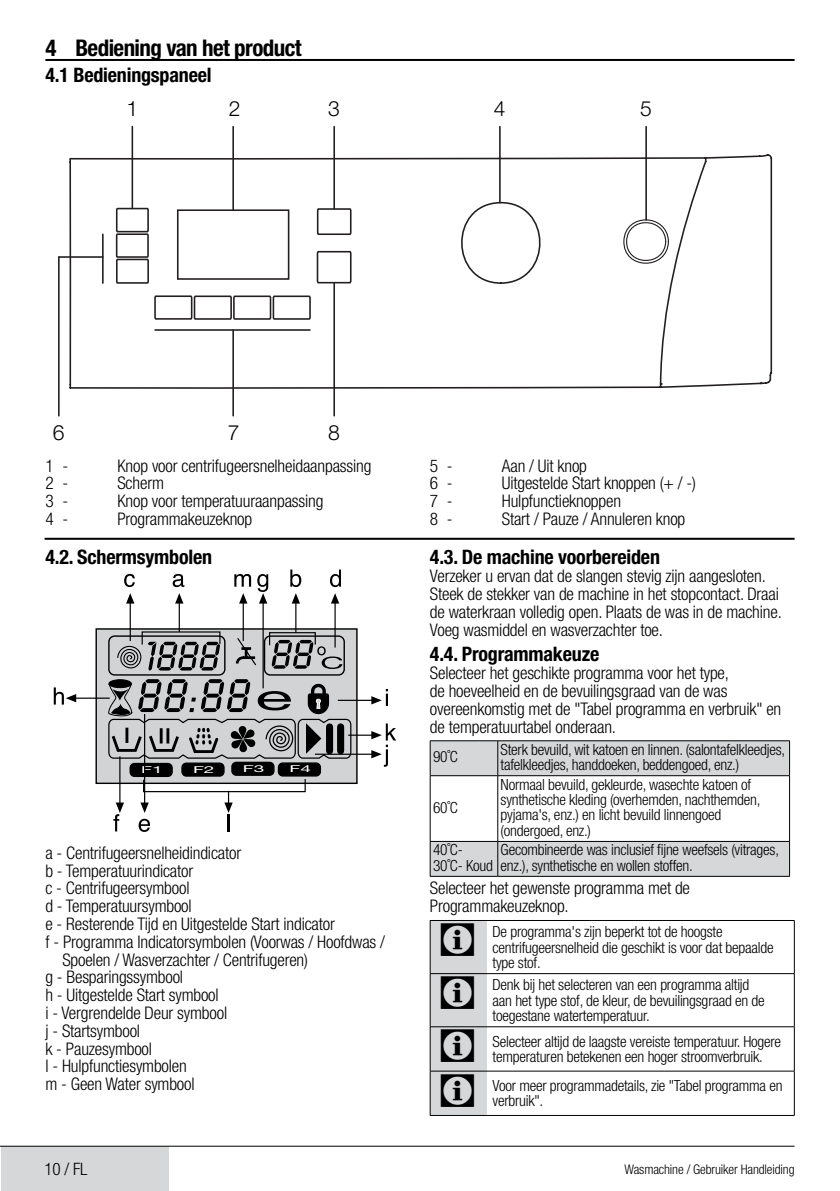
<style>
.page{position:relative;width:840px;height:1191px;background:#fff}
.page>*{position:absolute;margin:0;border:0;box-sizing:border-box;transform-origin:0 0}
.t1{font:48px "ZIWARNUN";color:#000}
.t2{font:700 condensed 23px "Helvetica Neue LT Pro";letter-spacing:-.025em;color:#000}
.t3{font:300 21px "Helvetica Neue LT Pro";color:#000}
.t4{font:700 condensed 20px "Helvetica Neue LT Pro";letter-spacing:-.01em;color:#000}
.t5{font:300 condensed 17.4px/17.8px "Helvetica Neue LT Pro";letter-spacing:-.01em;color:#000}
.t6{font:300 condensed 17.2px "Helvetica Neue LT Pro";color:#000}
.t7{font:300 condensed 15.4px/15.4px "Helvetica Neue LT Pro";letter-spacing:-.015em;color:#000}
.t8{font:300 condensed 13.4px "Helvetica Neue LT Pro";letter-spacing:-.01em;color:#000}
.t9{font:9.6px "Helvetica Neue";color:#fff;scale:2 1}
</style>
<div class="page">
<div style="left:1px;top:1146px;width:167px;height:45px;background:#d5d7d8"></div>
<hr style="left:0;top:1145px;width:794px;height:1px;background:#000">
<hr style="left:45px;top:59px;width:749px;height:2px;background:#000">
<svg style="left:69px;top:153px;width:703px;height:232px"></svg>
<hr style="left:102px;top:234px;width:2px;height:49px;background:#231f20">
<hr style="left:59px;top:256px;width:44px;height:2px;background:#231f20">
<hr style="left:58px;top:257px;width:2px;height:159px;background:#231f20">
<hr style="left:131px;top:127px;width:2px;height:81px;background:#231f20">
<hr style="left:232px;top:127px;width:2px;height:83px;background:#231f20">
<hr style="left:333px;top:127px;width:2px;height:81px;background:#231f20">
<hr style="left:499px;top:127px;width:1px;height:76px;background:#231f20">
<hr style="left:645px;top:127px;width:1px;height:93px;background:#231f20">
<hr style="left:155px;top:329px;width:155px;height:2px;background:#231f20">
<hr style="left:232px;top:330px;width:2px;height:86px;background:#231f20">
<hr style="left:333px;top:283px;width:2px;height:133px;background:#231f20">
<hr style="left:44px;top:538px;width:750px;height:2px;background:#000">
<div style="left:95px;top:628px;width:262px;height:156px;background:#d1d3d4;border:1px solid #000"></div>
<hr style="left:337px;top:699px;width:35px;height:2px;background:#000">
<hr style="left:348px;top:734px;width:24px;height:2px;background:#000">
<hr style="left:315px;top:753px;width:57px;height:2px;background:#000">
<hr style="left:75px;top:697px;width:35px;height:2px;background:#000">
<svg style="left:371px;top:689px;width:17px;height:17px"></svg>
<svg style="left:371px;top:723px;width:25px;height:43px"></svg>
<svg style="left:54px;top:687px;width:22px;height:17px"></svg>
<svg style="left:107px;top:569px;width:245px;height:263px"></svg>
<svg style="left:430px;top:741px;width:358px;height:135px;fill:#d5d7d8"></svg>
<hr style="left:429px;top:741px;width:1px;height:34px;background:#000">
<hr style="left:429px;top:740px;width:68px;height:1px;background:#000">
<hr style="left:788px;top:741px;width:1px;height:34px;background:#000">
<hr style="left:497px;top:740px;width:292px;height:1px;background:#000">
<hr style="left:429px;top:776px;width:1px;height:65px;background:#000">
<hr style="left:788px;top:776px;width:1px;height:65px;background:#000">
<hr style="left:429px;top:841px;width:1px;height:35px;background:#000">
<hr style="left:429px;top:876px;width:68px;height:1px;background:#000">
<hr style="left:497px;top:741px;width:1px;height:34px;background:#000">
<hr style="left:429px;top:775px;width:68px;height:1px;background:#000">
<hr style="left:497px;top:775px;width:292px;height:1px;background:#000">
<hr style="left:497px;top:776px;width:1px;height:65px;background:#000">
<hr style="left:429px;top:841px;width:68px;height:1px;background:#000">
<hr style="left:497px;top:841px;width:292px;height:1px;background:#000">
<hr style="left:497px;top:841px;width:1px;height:35px;background:#000">
<hr style="left:788px;top:841px;width:1px;height:35px;background:#000">
<hr style="left:497px;top:876px;width:292px;height:1px;background:#000">
<div style="left:430px;top:921px;width:56px;height:194px;background:#d5d7d8"></div>
<hr style="left:429px;top:920px;width:57px;height:1px;background:#000">
<hr style="left:429px;top:920px;width:1px;height:53px;background:#000">
<hr style="left:486px;top:920px;width:308px;height:1px;background:#000">
<hr style="left:793px;top:920px;width:1px;height:53px;background:#000">
<hr style="left:429px;top:973px;width:57px;height:1px;background:#000">
<hr style="left:429px;top:974px;width:1px;height:52px;background:#000">
<hr style="left:486px;top:973px;width:308px;height:1px;background:#000">
<hr style="left:793px;top:974px;width:1px;height:52px;background:#000">
<hr style="left:429px;top:1027px;width:1px;height:43px;background:#000">
<hr style="left:793px;top:1027px;width:1px;height:43px;background:#000">
<hr style="left:429px;top:1115px;width:57px;height:1px;background:#000">
<hr style="left:486px;top:1115px;width:308px;height:1px;background:#000">
<hr style="left:429px;top:1071px;width:1px;height:44px;background:#000">
<hr style="left:429px;top:1070px;width:57px;height:1px;background:#000">
<hr style="left:486px;top:1070px;width:308px;height:1px;background:#000">
<hr style="left:429px;top:1026px;width:57px;height:1px;background:#000">
<hr style="left:793px;top:1071px;width:1px;height:44px;background:#000">
<hr style="left:486px;top:1026px;width:308px;height:1px;background:#000">
<h2 class="t2" style="left:45px;top:34px;width:257px">4 Bediening van het product</h2>
<p class="t4" style="left:45px;top:63px;width:168px">4.1 Bedieningspaneel</p>
<p class="t3" style="left:126px;top:95px;width:13px">1</p>
<p class="t3" style="left:229px;top:95px;width:13px">2</p>
<p class="t3" style="left:328px;top:95px;width:13px">3</p>
<p class="t3" style="left:493px;top:95px;width:13px">4</p>
<p class="t3" style="left:639px;top:95px;width:13px">5</p>
<p class="t3" style="left:53px;top:419px;width:13px">6</p>
<p class="t3" style="left:228px;top:419px;width:13px">7</p>
<p class="t3" style="left:328px;top:419px;width:13px">8</p>
<p class="t5" style="left:45px;top:456px;width:24px">1 -</p>
<p class="t5" style="left:117px;top:456px;width:255px">Knop voor centrifugeersnelheidaanpassing</p>
<p class="t5" style="left:45px;top:474px;width:24px">2 -</p>
<p class="t5" style="left:117px;top:474px;width:48px">Scherm</p>
<p class="t5" style="left:45px;top:492px;width:24px">3 -</p>
<p class="t5" style="left:117px;top:492px;width:207px">Knop voor temperatuuraanpassing</p>
<p class="t5" style="left:45px;top:510px;width:24px">4 -</p>
<p class="t5" style="left:117px;top:510px;width:136px">Programmakeuzeknop</p>
<p class="t4" style="left:45px;top:545px;width:168px">4.2. Schermsymbolen</p>
<p class="t9" style="left:141px;top:763px;width:12px">F1</p>
<p class="t9" style="left:193px;top:763px;width:12px">F2</p>
<p class="t9" style="left:243px;top:762px;width:12px">F3</p>
<p class="t9" style="left:289px;top:763px;width:12px">F4</p>
<p class="t5" style="left:45px;top:843px;width:197px">a - Centrifugeersnelheidindicator</p>
<p class="t5" style="left:45px;top:861px;width:149px">b - Temperatuurindicator</p>
<p class="t5" style="left:45px;top:879px;width:146px">c - Centrifugeersymbool</p>
<p class="t5" style="left:45px;top:897px;width:148px">d - Temperatuursymbool</p>
<p class="t5" style="left:45px;top:914px;width:291px">e - Resterende Tijd en Uitgestelde Start indicator</p>
<p class="t5" style="left:45px;top:932px;width:341px">f - Programma Indicatorsymbolen (Voorwas / Hoofdwas /</p>
<p class="t5" style="left:62px;top:950px;width:247px">Spoelen / Wasverzachter / Centrifugeren)</p>
<p class="t5" style="left:45px;top:968px;width:139px">g - Besparingssymbool</p>
<p class="t5" style="left:45px;top:986px;width:175px">h - Uitgestelde Start symbool</p>
<p class="t5" style="left:45px;top:1003px;width:183px">i - Vergrendelde Deur symbool</p>
<p class="t5" style="left:45px;top:1021px;width:96px">j - Startsymbool</p>
<p class="t5" style="left:45px;top:1039px;width:108px">k - Pauzesymbool</p>
<p class="t5" style="left:45px;top:1057px;width:143px">l - Hulpfunctiesymbolen</p>
<p class="t5" style="left:45px;top:1075px;width:151px">m - Geen Water symbool</p>
<p class="t5" style="left:429px;top:456px;width:24px">5 -</p>
<p class="t5" style="left:501px;top:456px;width:86px">Aan / Uit knop</p>
<p class="t5" style="left:429px;top:474px;width:24px">6 -</p>
<p class="t5" style="left:501px;top:474px;width:195px">Uitgestelde Start knoppen (+ / -)</p>
<p class="t5" style="left:429px;top:492px;width:24px">7 -</p>
<p class="t5" style="left:501px;top:492px;width:121px">Hulpfunctieknoppen</p>
<p class="t5" style="left:429px;top:510px;width:24px">8 -</p>
<p class="t5" style="left:501px;top:510px;width:185px">Start / Pauze / Annuleren knop</p>
<p class="t4" style="left:429px;top:545px;width:231px">4.3. De machine voorbereiden</p>
<p class="t5" style="left:429px;top:567px;width:353px">Verzeker u ervan dat de slangen stevig zijn aangesloten.<br>Steek de stekker van de machine in het stopcontact. Draai de waterkraan volledig open. Plaats de was in de machine.<br>Voeg wasmiddel en wasverzachter toe.</p>
<p class="t4" style="left:429px;top:642px;width:171px">4.4. Programmakeuze</p>
<p class="t5" style="left:429px;top:664px;width:353px">Selecteer het geschikte programma voor het type,<br>de hoeveelheid en de bevuilingsgraad van de was overeenkomstig met de "Tabel programma en verbruik" en de temperatuurtabel onderaan.</p>
<p class="t7" style="left:433px;top:749px;width:26px">90˚C</p>
<p class="t7" style="left:500px;top:741px;width:286px">Sterk bevuild, wit katoen en linnen. (salontafelkleedjes, tafelkleedjes, handdoeken, beddengoed, enz.)</p>
<p class="t7" style="left:433px;top:799px;width:26px">60˚C</p>
<p class="t7" style="left:500px;top:776px;width:261px">Normaal bevuild, gekleurde, wasechte katoen of synthetische kleding (overhemden, nachthemden, pyjama's, enz.) en licht bevuild linnengoed (ondergoed, enz.)</p>
<p class="t7" style="left:433px;top:842px;width:62px">40˚C-<br>30˚C- Koud</p>
<p class="t7" style="left:500px;top:842px;width:280px">Gecombineerde was inclusief fijne weefsels (vitrages, enz.), synthetische en wollen stoffen.</p>
<p class="t5" style="left:429px;top:879px;width:261px">Selecteer het gewenste programma met de<br>Programmakeuzeknop.</p>
<h1 class="t1" style="left:438px;top:914px;width:42px">C</h1>
<p class="t7" style="left:492px;top:924px;width:282px">De programma's zijn beperkt tot de hoogste centrifugeersnelheid die geschikt is voor dat bepaalde type stof.</p>
<h1 class="t1" style="left:438px;top:967px;width:42px">C</h1>
<p class="t7" style="left:492px;top:977px;width:273px">Denk bij het selecteren van een programma altijd aan het type stof, de kleur, de bevuilingsgraad en de toegestane watertemperatuur.</p>
<h1 class="t1" style="left:438px;top:1020px;width:42px">C</h1>
<p class="t7" style="left:492px;top:1033px;width:290px">Selecteer altijd de laagste vereiste temperatuur. Hogere temperaturen betekenen een hoger stroomverbruik.</p>
<h1 class="t1" style="left:438px;top:1065px;width:42px">C</h1>
<p class="t7" style="left:492px;top:1077px;width:291px">Voor meer programmadetails, zie "Tabel programma en verbruik".</p>
<p class="t6" style="left:44px;top:1158px;width:44px">10 / FL</p>
<p class="t8" style="left:624px;top:1161px;width:171px">Wasmachine / Gebruiker Handleiding</p>
</div>
